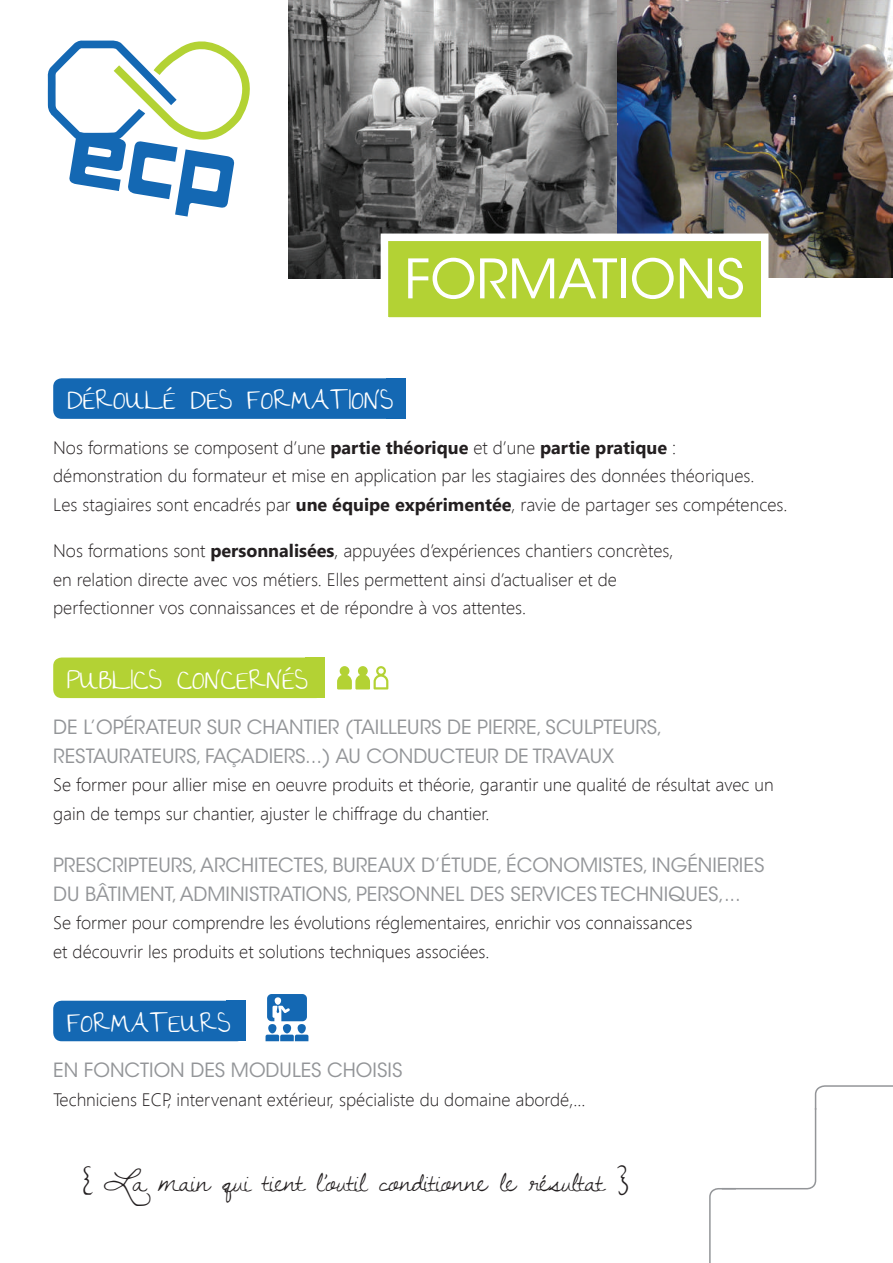
<style>
.page{position:relative;width:893px;height:1263px;background:#fff}
.page>*{position:absolute;margin:0;border:0;box-sizing:border-box;transform-origin:0 0}
.t1{font:54px "ITC Avant Garde Std";color:#fff}
.t2{font:30px "Dawningofa New Day";letter-spacing:-.05em;color:#231f20}
.t3{font:19.5px/28.5px "ITC Avant Garde Std";color:#939598}
.t4{font:19.5px "thegirlnextdoor";color:#fff}
.t5{font:300 18px/28.5px "Segoe UI";color:#231f20}
.s1{font-weight:700}
</style>
<div class="page">
<img style="left:617px;top:0;width:276px;height:278px">
<svg style="left:48px;top:41px;width:202px;height:176px"></svg>
<img style="left:289px;top:0;width:328px;height:278px">
<div style="left:381px;top:234px;width:387px;height:91px;background:#b3d234;border:8px solid #fff"></div>
<svg style="left:337px;top:666px;width:51px;height:23px"></svg>
<svg style="left:266px;top:994px;width:42px;height:47px"></svg>
<div style="left:53px;top:657px;width:272px;height:41px;background:#b3d234;border-radius:9px"></div>
<div style="left:53px;top:378px;width:353px;height:41px;background:#1468b3;border-radius:9px"></div>
<div style="left:53px;top:1001px;width:193px;height:40px;background:#1468b3;border-radius:9px"></div>
<svg style="left:709px;top:1085px;width:184px;height:178px"></svg>
<div style="left:305px;top:657px;width:20px;height:41px;background:#b3d234"></div>
<div style="left:386px;top:378px;width:20px;height:41px;background:#1468b3"></div>
<div style="left:226px;top:1001px;width:20px;height:40px;background:#1468b3"></div>
<h1 class="t1" style="left:404px;top:246px;width:342px">FORMATIONS</h1>
<p class="t4" style="left:67px;top:391px;width:328px">DÉROULÉ DES FORMATIONS</p>
<p class="t5" style="left:53px;top:432px;width:736px">Nos formations se composent d’une <span class="s1">partie théorique</span> et d’une <span class="s1">partie pratique</span> : démonstration du formateur et mise en application par les stagiaires des données théoriques.<br>Les stagiaires sont encadrés par <span class="s1">une équipe expérimentée</span>, ravie de partager ses compétences.</p>
<p class="t5" style="left:53px;top:536px;width:622px">Nos formations sont <span class="s1">personnalisées</span>, appuyées d’expériences chantiers concrètes, en relation directe avec vos métiers. Elles permettent ainsi d’actualiser et de perfectionner vos connaissances et de répondre à vos attentes.</p>
<p class="t4" style="left:67px;top:670px;width:243px">PUBLICS CONCERNÉS</p>
<p class="t3" style="left:53px;top:713px;width:611px">DE L’OPÉRATEUR SUR CHANTIER (TAILLEURS DE PIERRE, SCULPTEURS,<br>RESTAURATEURS, FAÇADIERS...) AU CONDUCTEUR DE TRAVAUX</p>
<p class="t5" style="left:53px;top:770px;width:722px">Se former pour allier mise en oeuvre produits et théorie, garantir une qualité de résultat avec un gain de temps sur chantier, ajuster le chiffrage du chantier.</p>
<p class="t3" style="left:53px;top:851px;width:713px">PRESCRIPTEURS, ARCHITECTES, BUREAUX D’ÉTUDE, ÉCONOMISTES, INGÉNIERIES<br>DU BÂTIMENT, ADMINISTRATIONS, PERSONNEL DES SERVICES TECHNIQUES,...</p>
<p class="t5" style="left:53px;top:908px;width:641px">Se former pour comprendre les évolutions réglementaires, enrichir vos connaissances et découvrir les produits et solutions techniques associées.</p>
<p class="t4" style="left:67px;top:1014px;width:165px">FORMATEURS</p>
<p class="t3" style="left:53px;top:1056px;width:351px">EN FONCTION DES MODULES CHOISIS</p>
<p class="t5" style="left:53px;top:1085px;width:534px">Techniciens ECP, intervenant extérieur, spécialiste du domaine abordé,...</p>
<h2 class="t2" style="left:83px;top:1163px;width:547px">{ La main qui tient l’outil conditionne le résultat }</h2>
</div>
